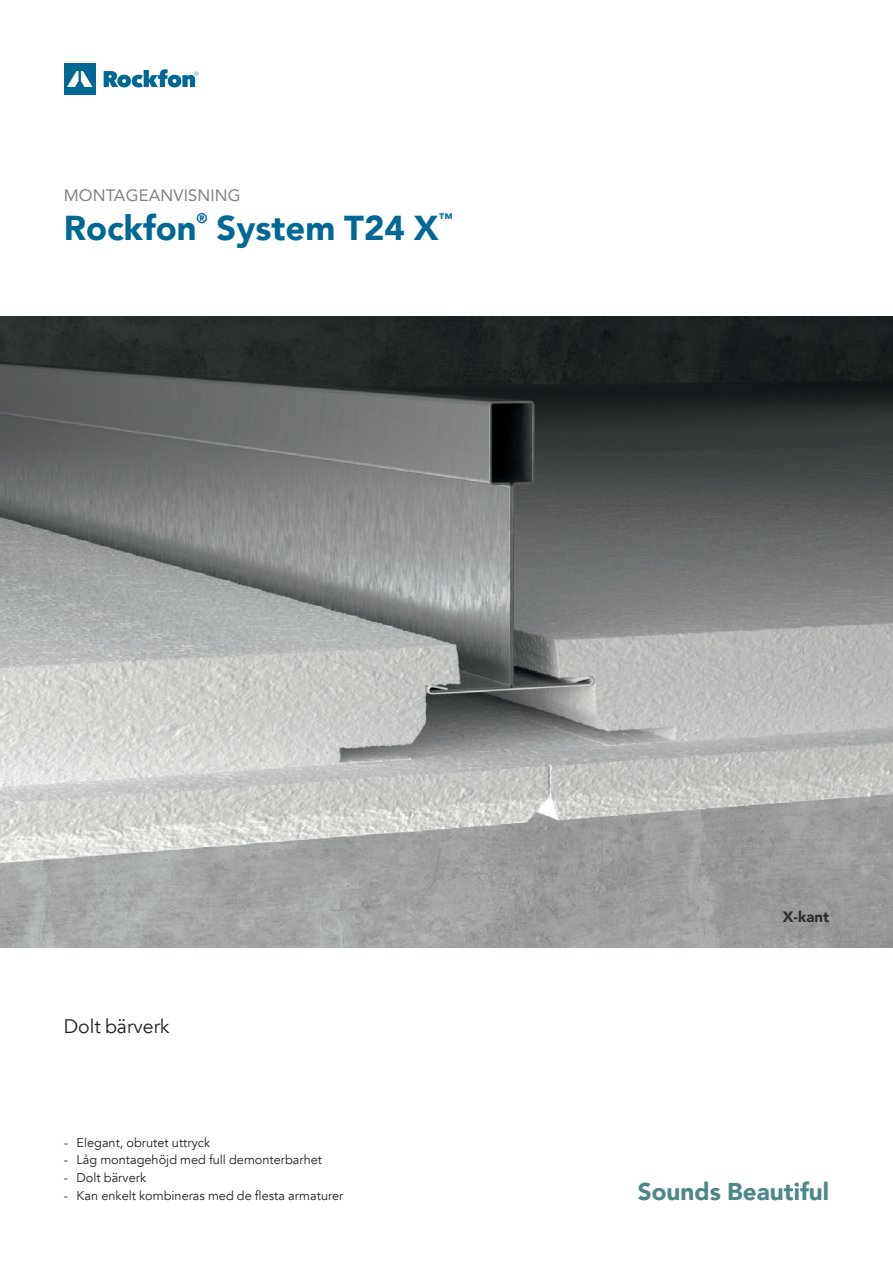
<style>
.page{position:relative;width:893px;height:1263px;background:#fff}
.page>*{position:absolute;margin:0;border:0;box-sizing:border-box;transform-origin:0 0}
.t1{font:900 34.5px "Avenir";color:#006893}
.t2{font:900 24.3px "Avenir";color:#4d8789}
.t3{font:19.5px "Avenir";color:#231f20}
.t4{font:16.5px "Avenir";letter-spacing:.01em;color:#808285}
.t5{font:900 15px "Avenir";color:#302d2e}
.t6{font:900 13.8px "Avenir";color:#006893}
.t7{font:12.75px "Avenir";color:#231f20}
</style>
<div class="page">
<svg style="left:104px;top:69px;width:94px;height:18px"></svg>
<div style="left:64px;top:63px;width:32px;height:32px;background:#006893"></div>
<svg style="left:67px;top:71px;width:25px;height:16px"></svg>
<img style="left:0;top:316px;width:893px;height:631px">
<p class="t4" style="left:64px;top:182px;width:179px">MONTAGEANVISNING</p>
<h1 class="t1" style="left:64px;top:199px;width:134px">Rockfon</h1>
<p class="t6" style="left:197px;top:207px;width:13px">®</p>
<h1 class="t1" style="left:217px;top:199px;width:224px">System T24 X</h1>
<p class="t6" style="left:439px;top:207px;width:15px">™</p>
<h3 class="t3" style="left:64px;top:1014px;width:107px">Dolt bärverk</h3>
<p class="t7" style="left:64px;top:1134px;width:148px">- Elegant, obrutet uttryck</p>
<p class="t7" style="left:64px;top:1152px;width:260px">- Låg montagehöjd med full demonterbarhet</p>
<p class="t7" style="left:64px;top:1170px;width:84px">- Dolt bärverk</p>
<p class="t7" style="left:64px;top:1188px;width:281px">- Kan enkelt kombineras med de flesta armaturer</p>
<p class="t5" style="left:783px;top:904px;width:48px">X-kant</p>
<h2 class="t2" style="left:638px;top:1170px;width:193px">Sounds Beautiful</h2>
</div>
